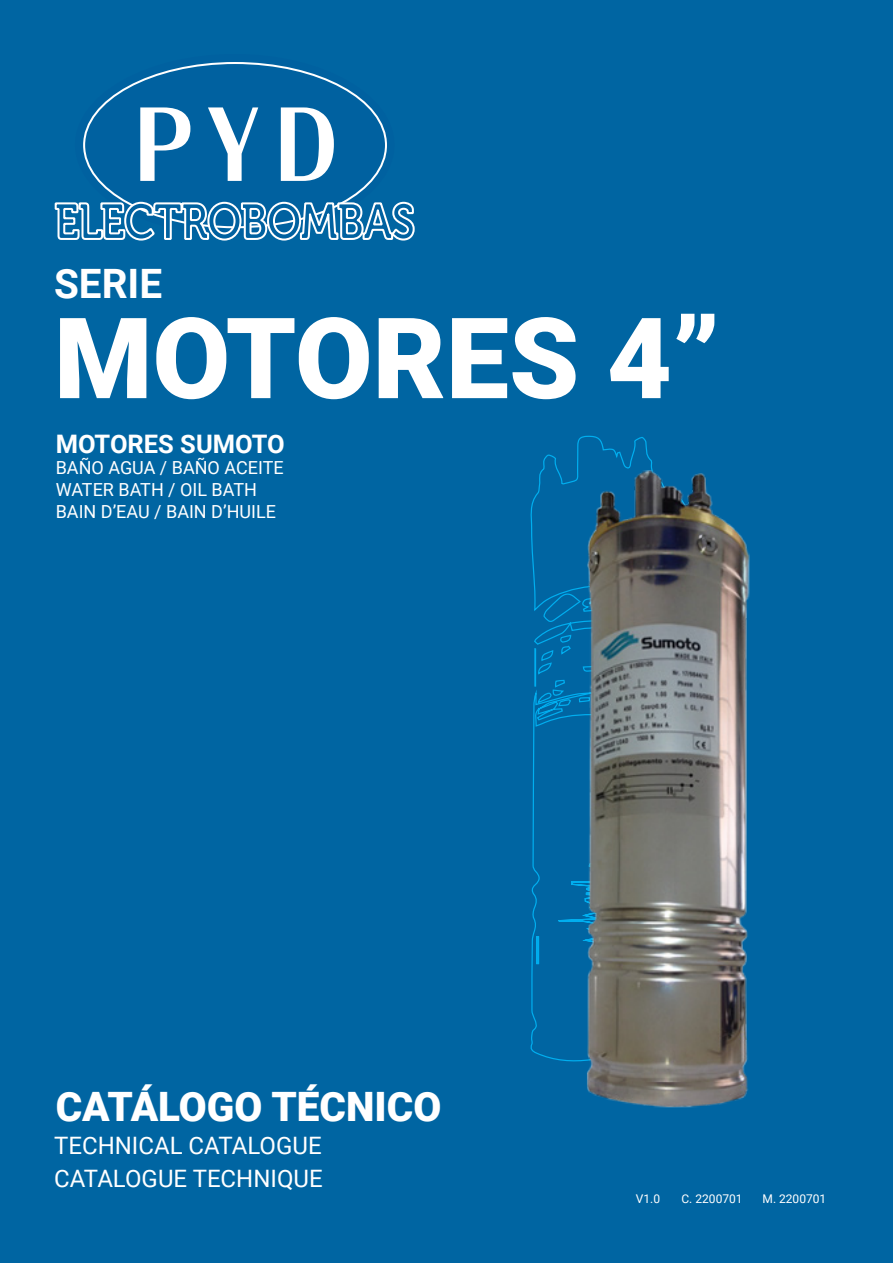
<style>
.page{position:relative;width:893px;height:1263px;background:#0065a2}
.page>*{position:absolute;margin:0;border:0;box-sizing:border-box;transform-origin:0 0}
.t1{font:900 112.5px "Roboto";color:#fff}
.t2{font:900 40.5px "Roboto";color:#fff}
.t3{font:700 40.5px "Roboto";color:#fff}
.t4{font:700 25.5px "Roboto";color:#fff}
.t5{font:24px "Roboto";color:#fff}
.t6{font:18px "Roboto";color:#fff}
.t7{font:12px "Roboto";color:#fff}
</style>
<div class="page">
<img style="left:530px;top:463px;width:220px;height:645px">
<div style="left:75px;top:54px;width:320px;height:182px;background:#0061a0;border-radius:50%"></div>
<svg style="left:140px;top:107px;width:50px;height:74px"></svg>
<svg style="left:208px;top:107px;width:50px;height:74px"></svg>
<svg style="left:281px;top:107px;width:53px;height:74px"></svg>
<svg style="left:54px;top:201px;width:361px;height:40px"></svg>
<p class="t3" style="left:54px;top:255px;width:110px">SERIE</p>
<p class="t1" style="left:54px;top:279px;width:668px">MOTORES 4”</p>
<p class="t4" style="left:56px;top:426px;width:230px">MOTORES SUMOTO</p>
<p class="t6" style="left:56px;top:455px;width:229px">BAÑO AGUA / BAÑO ACEITE</p>
<p class="t6" style="left:56px;top:477px;width:203px">WATER BATH / OIL BATH</p>
<p class="t6" style="left:56px;top:499px;width:222px">BAIN D’EAU / BAIN D’HUILE</p>
<p class="t2" style="left:56px;top:1079px;width:387px">CATÁLOGO TÉCNICO</p>
<p class="t5" style="left:54px;top:1129px;width:269px">TECHNICAL CATALOGUE</p>
<p class="t5" style="left:54px;top:1161px;width:270px">CATALOGUE TECHNIQUE</p>
<p class="t7" style="left:636px;top:1191px;width:26px">V1.0</p>
<p class="t7" style="left:681px;top:1191px;width:63px">C. 2200701</p>
<p class="t7" style="left:762px;top:1191px;width:65px">M. 2200701</p>
</div>
